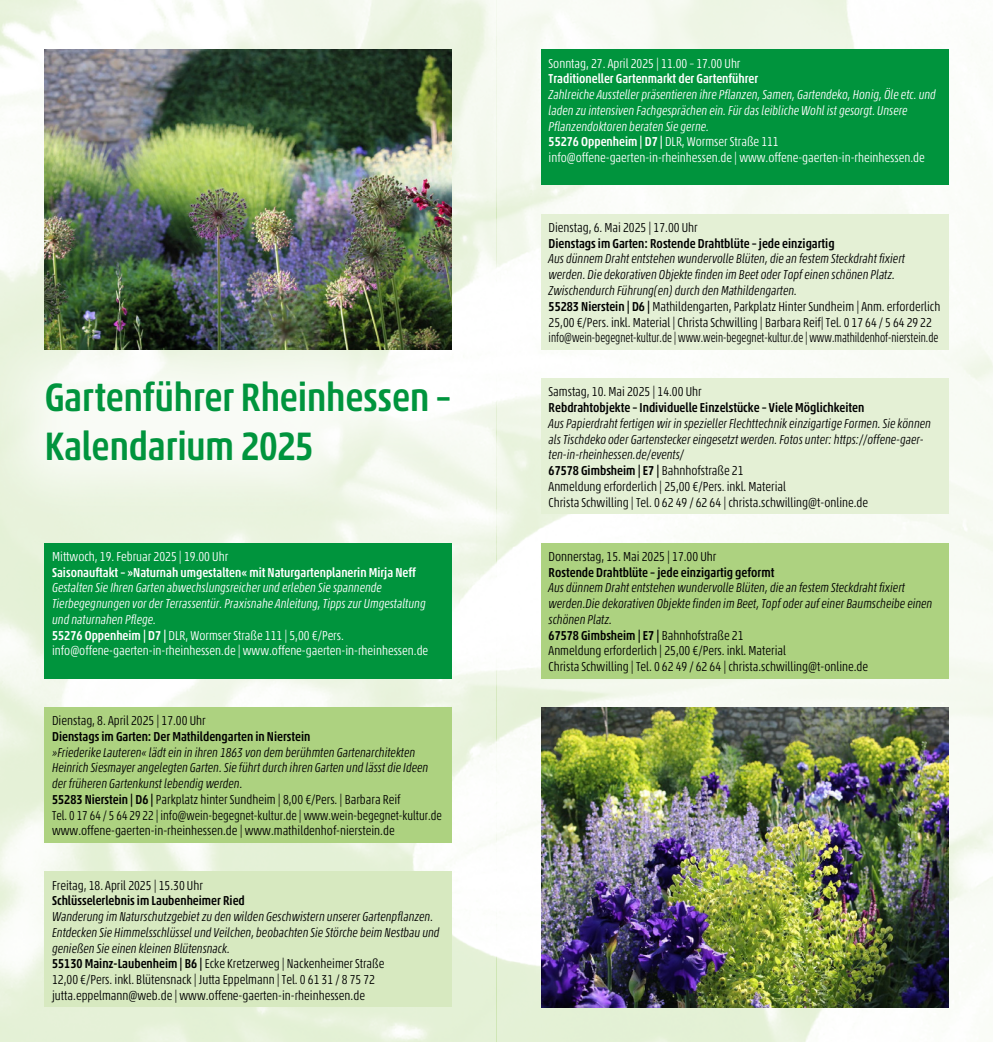
<style>
.page{position:relative;width:993px;height:1042px;background:#fff}
.page>*{position:absolute;margin:0;border:0;box-sizing:border-box;transform-origin:0 0}
.t1{font:500 condensed 40.25px/49px "Akko Pro";color:#00943d}
.t2{font:italic 300 condensed 13.12px/15.8px "Akko Pro";color:#000}
.t3{font:300 condensed 13.12px/15.8px "Akko Pro";color:#000}
.t4{font:italic 300 condensed 13.12px/15.8px "Akko Pro";color:#fff}
.t5{font:500 condensed 13.12px "Akko Pro";color:#000}
.t6{font:500 condensed 13.12px "Akko Pro";color:#fff}
.t7{font:300 condensed 13.12px "Akko Pro";color:#fff}
.s1{font-weight:500;font-style:normal}
.s2{font-style:normal}
.s3{font-style:italic}
.s4{font-weight:500}
</style>
<div class="page">
<img style="left:0;top:0;width:992px;height:1042px">
<div style="left:45px;top:543px;width:406px;height:135px;background:#00943d"></div>
<div style="left:45px;top:707px;width:406px;height:136px;background:#add280"></div>
<div style="left:45px;top:871px;width:406px;height:136px;background:#d7e9c0"></div>
<div style="left:0;top:315px;width:496px;height:211px;background:#fff;opacity:.75"></div>
<img style="left:45px;top:50px;width:406px;height:300px">
<img style="left:541px;top:707px;width:406px;height:300px">
<div style="left:541px;top:378px;width:406px;height:136px;background:#e4f0d5"></div>
<div style="left:541px;top:543px;width:406px;height:135px;background:#add280"></div>
<div style="left:541px;top:50px;width:406px;height:135px;background:#00943d"></div>
<div style="left:541px;top:214px;width:406px;height:136px;background:#e4f0d5"></div>
<div style="left:496px;top:315px;width:17px;height:211px;background:#fff;opacity:.75"></div>
<p class="t7" style="left:548px;top:55px;width:193px">Sonntag, 27. April 2025 | 11.00 – 17.00 Uhr</p>
<p class="t6" style="left:548px;top:71px;width:211px">Traditioneller Gartenmarkt der Gartenführer</p>
<p class="t4" style="left:548px;top:87px;width:389px">Zahlreiche Aussteller präsentieren ihre Pflanzen, Samen, Gartendeko, Honig, Öle etc. und laden zu intensiven Fachgesprächen ein. Für das leibliche Wohl ist gesorgt. Unsere Pflanzendoktoren beraten Sie gerne.<br><span class="s1">55276 Oppenheim | D7 |</span> <span class="s2">DLR, Wormser Straße 111 info@offene-gaerten-in-rheinhessen.de | www.offene-gaerten-in-rheinhessen.de</span></p>
<p class="t3" style="left:548px;top:219px;width:151px">Dienstag, 6. Mai 2025 | 17.00 Uhr</p>
<p class="t5" style="left:548px;top:235px;width:287px">Dienstags im Garten: Rostende Drahtblüte – jede einzigartig</p>
<p class="t3" style="left:548px;top:251px;width:393px"><span class="s3">Aus dünnem Draht entstehen wundervolle Blüten, die an festem Steckdraht fixiert werden. Die dekorativen Objekte finden im Beet oder Topf einen schönen Platz.<br>Zwischendurch Führung(en) durch den Mathildengarten.<br></span><span class="s4">55283 Nierstein | D6 |</span> Mathildengarten, Parkplatz Hinter Sundheim | Anm. erforderlich 25,00 €/Pers. inkl. Material | Christa Schwilling | Barbara Reif| Tel. 0 17 64 / 5 64 29 22 info@wein-begegnet-kultur.de | www.wein-begegnet-kultur.de | www.mathildenhof-nierstein.de</p>
<h1 class="t1" style="left:45px;top:372px;width:408px">Gartenführer Rheinhessen –<br>Kalendarium 2025</h1>
<p class="t3" style="left:548px;top:384px;width:154px">Samstag, 10. Mai 2025 | 14.00 Uhr</p>
<p class="t5" style="left:548px;top:399px;width:317px">Rebdrahtobjekte – Individuelle Einzelstücke – Viele Möglichkeiten</p>
<p class="t2" style="left:548px;top:415px;width:383px">Aus Papierdraht fertigen wir in spezieller Flechttechnik einzigartige Formen. Sie können als Tischdeko oder Gartenstecker eingesetzt werden. Fotos unter: https://offene-gaer&shy;ten-in-rheinhessen.de/events/<br><span class="s1">67578 Gimbsheim | E7 |</span> <span class="s2">Bahnhofstraße 21<br>Anmeldung erforderlich | 25,00 €/Pers. inkl. Material<br>Christa Schwilling | Tel. 0 62 49 / 62 64 | christa.schwilling@t-online.de</span></p>
<p class="t7" style="left:52px;top:548px;width:177px">Mittwoch, 19. Februar 2025 | 19.00 Uhr</p>
<p class="t6" style="left:52px;top:564px;width:365px">Saisonauftakt – »Naturnah umgestalten« mit Naturgartenplanerin Mirja Neff</p>
<p class="t4" style="left:52px;top:580px;width:377px">Gestalten Sie Ihren Garten abwechslungsreicher und erleben Sie spannende Tierbegegnungen vor der Terrassentür. Praxisnahe Anleitung, Tipps zur Umgestaltung und naturnahen Pflege.<br><span class="s1">55276 Oppenheim | D7 |</span> <span class="s2">DLR, Wormser Straße 111 | 5,00 €/Pers. info@offene-gaerten-in-rheinhessen.de | www.offene-gaerten-in-rheinhessen.de</span></p>
<p class="t3" style="left:52px;top:712px;width:155px">Dienstag, 8. April 2025 | 17.00 Uhr</p>
<p class="t5" style="left:52px;top:728px;width:260px">Dienstags im Garten: Der Mathildengarten in Nierstein</p>
<p class="t3" style="left:52px;top:744px;width:391px"><span class="s3">»Friederike Lauteren« lädt ein in ihren 1863 von dem berühmten Gartenarchitekten Heinrich Siesmayer angelegten Garten. Sie führt durch ihren Garten und lässt die Ideen der früheren Gartenkunst lebendig werden.<br></span><span class="s4">55283 Nierstein | D6 |</span> Parkplatz hinter Sundheim | 8,00 €/Pers. | Barbara Reif<br>Tel. 0 17 64 / 5 64 29 22 | info@wein-begegnet-kultur.de | www.wein-begegnet-kultur.de www.offene-gaerten-in-rheinhessen.de | www.mathildenhof-nierstein.de</p>
<p class="t3" style="left:52px;top:877px;width:152px">Freitag, 18. April 2025 | 15.30 Uhr</p>
<p class="t5" style="left:52px;top:892px;width:194px">Schlüsselerlebnis im Laubenheimer Ried</p>
<p class="t2" style="left:52px;top:908px;width:389px">Wanderung im Naturschutzgebiet zu den wilden Geschwistern unserer Gartenpflanzen.<br>Entdecken Sie Himmelsschlüssel und Veilchen, beobachten Sie Störche beim Nestbau und genießen Sie einen kleinen Blütensnack.<br><span class="s1">55130 Mainz-Laubenheim | B6 |</span> <span class="s2">Ecke Kretzerweg | Nackenheimer Straße<br>12,00 €/Pers. inkl. Blütensnack | Jutta Eppelmann | Tel. 0 61 31 / 8 75 72 jutta.eppelmann@web.de | www.offene-gaerten-in-rheinhessen.de</span></p>
<p class="t3" style="left:548px;top:548px;width:169px">Donnerstag, 15. Mai 2025 | 17.00 Uhr</p>
<p class="t5" style="left:548px;top:564px;width:227px">Rostende Drahtblüte – jede einzigartig geformt</p>
<p class="t2" style="left:548px;top:580px;width:385px">Aus dünnem Draht entstehen wundervolle Blüten, die an festem Steckdraht fixiert werden.Die dekorativen Objekte finden im Beet, Topf oder auf einer Baumscheibe einen schönen Platz.<br><span class="s1">67578 Gimbsheim | E7 |</span> <span class="s2">Bahnhofstraße 21<br>Anmeldung erforderlich | 25,00 €/Pers. inkl. Material<br>Christa Schwilling | Tel. 0 62 49 / 62 64 | christa.schwilling@t-online.de</span></p>
</div>
